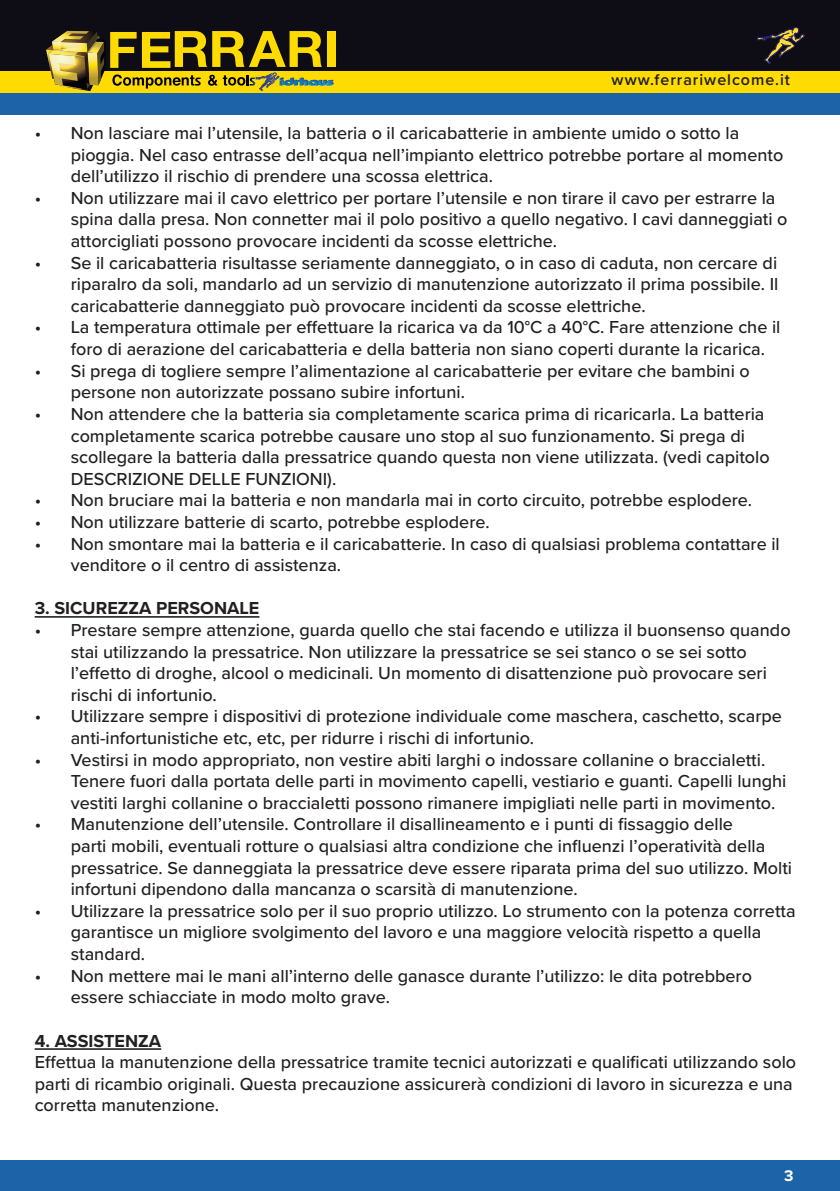
<style>
.page{position:relative;width:840px;height:1191px;background:#fff}
.page>*{position:absolute;margin:0;border:0;box-sizing:border-box;transform-origin:0 0}
.t1{font:500 18px/21.6px "Proxima Nova";color:#231f20}
.t2{font:700 18px "Proxima Nova";color:#231f20}
.t3{font:600 16px "Proxima Nova";letter-spacing:.06em;color:#231f20}
.t4{font:700 16px "Proxima Nova";color:#fff}
</style>
<div class="page">
<div style="left:0;top:71px;width:839px;height:22px;background:#ffdc01"></div>
<div style="left:0;top:1159px;width:839px;height:32px;background:#1c63a7"></div>
<div style="left:0;top:93px;width:839px;height:22px;background:#1c63a7"></div>
<div style="left:0;top:0;width:839px;height:71px;background:#0e0c14"></div>
<div style="left:327px;top:31px;width:8px;height:36px;background:#ffdc01"></div>
<svg style="left:46px;top:31px;width:287px;height:60px"></svg>
<svg style="left:757px;top:27px;width:47px;height:37px"></svg>
<hr style="left:35px;top:616px;width:224px;height:1px;background:#231f20">
<hr style="left:35px;top:1048px;width:126px;height:1px;background:#231f20">
<p class="t3" style="left:611px;top:68px;width:180px">www.ferrariwelcome.it</p>
<p class="t1" style="left:71px;top:121px;width:713px;text-indent:-36px">• Non lasciare mai l’utensile, la batteria o il caricabatterie in ambiente umido o sotto la pioggia. Nel caso entrasse dell’acqua nell’impianto elettrico potrebbe portare al momento dell’utilizzo il rischio di prendere una scossa elettrica.</p>
<p class="t1" style="left:71px;top:186px;width:718px;text-indent:-36px">• Non utilizzare mai il cavo elettrico per portare l’utensile e non tirare il cavo per estrarre la spina dalla presa. Non connetter mai il polo positivo a quello negativo. I cavi danneggiati o attorcigliati possono provocare incidenti da scosse elettriche.</p>
<p class="t1" style="left:71px;top:251px;width:708px;text-align:justify;text-indent:-36px">• Se il caricabatteria risultasse seriamente danneggiato, o in caso di caduta, non cercare di riparalro da soli, mandarlo ad un servizio di manutenzione autorizzato il prima possibile. Il caricabatterie danneggiato può provocare incidenti da scosse elettriche.</p>
<p class="t1" style="left:71px;top:316px;width:710px;text-indent:-36px">• La temperatura ottimale per effettuare la ricarica va da 10°C a 40°C. Fare attenzione che il foro di aerazione del caricabatteria e della batteria non siano coperti durante la ricarica.</p>
<p class="t1" style="left:71px;top:359px;width:680px;text-indent:-36px">• Si prega di togliere sempre l’alimentazione al caricabatterie per evitare che bambini o persone non autorizzate possano subire infortuni.</p>
<p class="t1" style="left:71px;top:402px;width:700px;text-indent:-36px">• Non attendere che la batteria sia completamente scarica prima di ricaricarla. La batteria completamente scarica potrebbe causare uno stop al suo funzionamento. Si prega di scollegare la batteria dalla pressatrice quando questa non viene utilizzata. (vedi capitolo DESCRIZIONE DELLE FUNZIONI).</p>
<p class="t1" style="left:35px;top:489px;width:718px">• Non bruciare mai la batteria e non mandarla mai in corto circuito, potrebbe esplodere.</p>
<p class="t1" style="left:35px;top:510px;width:456px">• Non utilizzare batterie di scarto, potrebbe esplodere.</p>
<p class="t1" style="left:71px;top:532px;width:710px;text-indent:-36px">• Non smontare mai la batteria e il caricabatterie. In caso di qualsiasi problema contattare il venditore o il centro di assistenza.</p>
<p class="t2" style="left:35px;top:595px;width:226px">3. SICUREZZA PERSONALE</p>
<p class="t1" style="left:71px;top:618px;width:721px;text-indent:-36px">• Prestare sempre attenzione, guarda quello che stai facendo e utilizza il buonsenso quando stai utilizzando la pressatrice. Non utilizzare la pressatrice se sei stanco o se sei sotto l’effetto di droghe, alcool o medicinali. Un momento di disattenzione può provocare seri rischi di infortunio.</p>
<p class="t1" style="left:71px;top:705px;width:712px;text-indent:-36px">• Utilizzare sempre i dispositivi di protezione individuale come maschera, caschetto, scarpe anti-infortunistiche etc, etc, per ridurre i rischi di infortunio.</p>
<p class="t1" style="left:71px;top:748px;width:716px;text-indent:-36px">• Vestirsi in modo appropriato, non vestire abiti larghi o indossare collanine o braccialetti.<br>Tenere fuori dalla portata delle parti in movimento capelli, vestiario e guanti. Capelli lunghi vestiti larghi collanine o braccialetti possono rimanere impigliati nelle parti in movimento.</p>
<p class="t1" style="left:71px;top:813px;width:722px;text-indent:-36px">• Manutenzione dell’utensile. Controllare il disallineamento e i punti di fissaggio delle<br>parti mobili, eventuali rotture o qualsiasi altra condizione che influenzi l’operatività della pressatrice. Se danneggiata la pressatrice deve essere riparata prima del suo utilizzo. Molti infortuni dipendono dalla mancanza o scarsità di manutenzione.</p>
<p class="t1" style="left:71px;top:899px;width:726px;text-indent:-36px">• Utilizzare la pressatrice solo per il suo proprio utilizzo. Lo strumento con la potenza corretta garantisce un migliore svolgimento del lavoro e una maggiore velocità rispetto a quella standard.</p>
<p class="t1" style="left:71px;top:964px;width:682px;text-indent:-36px">• Non mettere mai le mani all’interno delle ganasce durante l’utilizzo: le dita potrebbero essere schiacciate in modo molto grave.</p>
<p class="t2" style="left:35px;top:1027px;width:128px">4. ASSISTENZA</p>
<p class="t1" style="left:35px;top:1050px;width:762px">Effettua la manutenzione della pressatrice tramite tecnici autorizzati e qualificati utilizzando solo parti di ricambio originali. Questa precauzione assicurerà condizioni di lavoro in sicurezza e una corretta manutenzione.</p>
<p class="t4" style="left:783px;top:1163px;width:11px">3</p>
</div>
